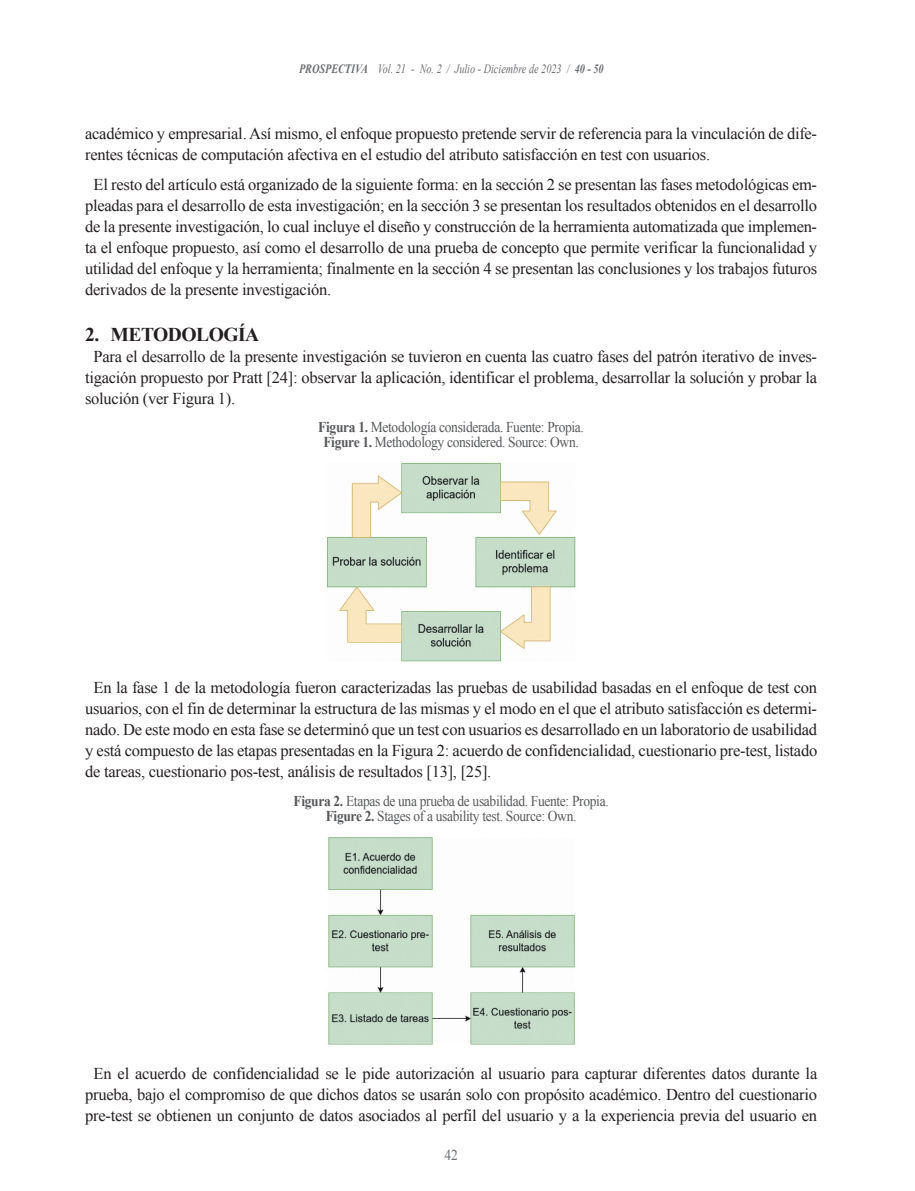
<style>
.page{position:relative;width:915px;height:1191px;background:#fff}
.page>*{position:absolute;margin:0;border:0;box-sizing:border-box;transform-origin:0 0}
.t1{font:700 19.5px "Times New Roman";letter-spacing:-.025em;color:#231f20}
.General{font:16.5px/21px "Times New Roman";letter-spacing:-.015em;color:#231f20;text-align:justify}
.Tablas_Título{font:15px "Times New Roman";letter-spacing:-.025em;color:#57585a;scale:.9 1}
.t2{font:15px "Times New Roman";color:#6c6d70;scale:.9 1}
.t3{font:italic 12.75px "Times New Roman";color:#6c6d70;scale:.8 1}
.s1{font-weight:700}
</style>
<div class="page">
<img style="left:327px;top:462px;width:249px;height:200px">
<img style="left:328px;top:837px;width:247px;height:208px">
<p class="t3" style="left:299px;top:60px;width:382px"><span class="s1">PROSPECTIVA</span> Vol. 21 - No. 2 / Julio - Diciembre de 2023 / <span class="s1">40 - 50</span></p>
<p class="General" style="left:85px;top:123px;width:733px">académico y empresarial. Así mismo, el enfoque propuesto pretende servir de referencia para la vinculación de dife&shy;rentes técnicas de computación afectiva en el estudio del atributo satisfacción en test con usuarios.</p>
<p class="General" style="left:85px;top:173px;width:733px;text-indent:9px">El resto del artículo está organizado de la siguiente forma: en la sección 2 se presentan las fases metodológicas em&shy;pleadas para el desarrollo de esta investigación; en la sección 3 se presentan los resultados obtenidos en el desarrollo de la presente investigación, lo cual incluye el diseño y construcción de la herramienta automatizada que implemen&shy;ta el enfoque propuesto, así como el desarrollo de una prueba de concepto que permite verificar la funcionalidad y utilidad del enfoque y la herramienta; finalmente en la sección 4 se presentan las conclusiones y los trabajos futuros derivados de la presente investigación.</p>
<p class="t1" style="left:85px;top:321px;width:176px">2. METODOLOGÍA</p>
<p class="General" style="left:85px;top:346px;width:733px;text-indent:9px">Para el desarrollo de la presente investigación se tuvieron en cuenta las cuatro fases del patrón iterativo de inves&shy;tigación propuesto por Pratt [24]: observar la aplicación, identificar el problema, desarrollar la solución y probar la solución (ver Figura 1).</p>
<p class="Tablas_Título" style="left:318px;top:416px;width:296px"><span class="s1">Figura 1.</span> Metodología considerada. Fuente: Propia.</p>
<p class="Tablas_Título" style="left:323px;top:431px;width:285px"><span class="s1">Figure 1.</span> Methodology considered. Source: Own.</p>
<p class="General" style="left:85px;top:676px;width:733px;text-indent:9px">En la fase 1 de la metodología fueron caracterizadas las pruebas de usabilidad basadas en el enfoque de test con usuarios, con el fin de determinar la estructura de las mismas y el modo en el que el atributo satisfacción es determi&shy;nado. De este modo en esta fase se determinó que un test con usuarios es desarrollado en un laboratorio de usabilidad y está compuesto de las etapas presentadas en la Figura 2: acuerdo de confidencialidad, cuestionario pre-test, listado de tareas, cuestionario pos-test, análisis de resultados [13], [25].</p>
<p class="Tablas_Título" style="left:293px;top:791px;width:351px"><span class="s1">Figura 2.</span> Etapas de una prueba de usabilidad. Fuente: Propia.</p>
<p class="Tablas_Título" style="left:325px;top:806px;width:280px"><span class="s1">Figure 2.</span> Stages of a usability test. Source: Own.</p>
<p class="General" style="left:85px;top:1062px;width:733px;text-align:center">En el acuerdo de confidencialidad se le pide autorización al usuario para capturar diferentes datos durante la prueba, bajo el compromiso de que dichos datos se usarán solo con propósito académico. Dentro del cuestionario pre-test se obtienen un conjunto de datos asociados al perfil del usuario y a la experiencia previa del usuario en</p>
<p class="t2" style="left:444px;top:1145px;width:16px">42</p>
</div>
